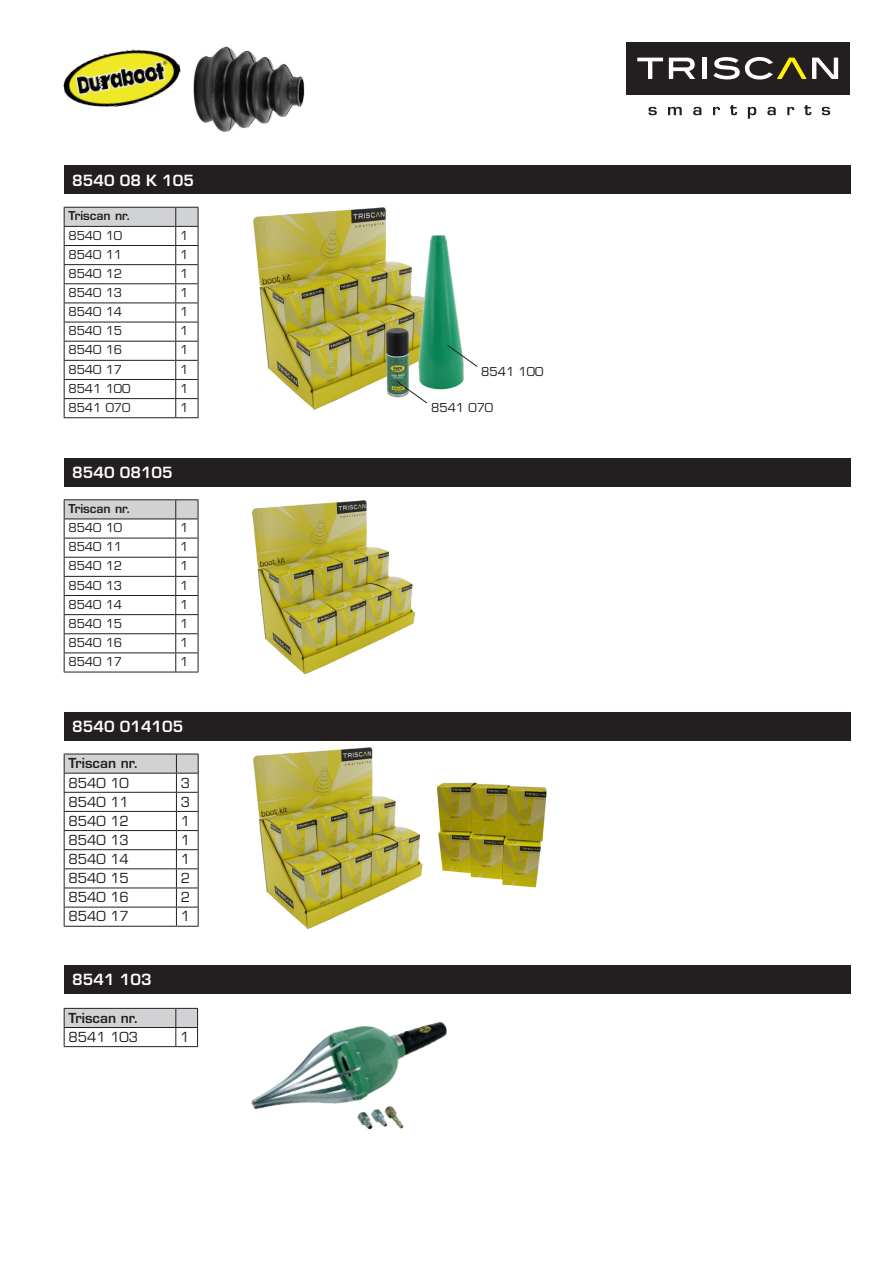
<style>
.page{position:relative;width:893px;height:1263px;background:#fff}
.page>*{position:absolute;margin:0;border:0;box-sizing:border-box;transform-origin:0 0}
.t1{font:600 15px "Eurostile LT Std";color:#fff}
.t2{font:13.5px "Eurostile LT Std";color:#231f20}
.t3{font:600 13.5px "Eurostile LT Std";color:#231f20}
.t4{font:12px "Eurostile LT Std";color:#231f20}
.t5{font:600 12px "Eurostile LT Std";color:#231f20}
</style>
<div class="page">
<img style="left:63px;top:49px;width:118px;height:59px">
<img style="left:193px;top:46px;width:112px;height:86px">
<div style="left:627px;top:42px;width:223px;height:52px;background:#231f20"></div>
<svg style="left:637px;top:58px;width:26px;height:21px"></svg>
<svg style="left:669px;top:58px;width:26px;height:21px"></svg>
<div style="left:702px;top:58px;width:5px;height:21px;background:#fff"></div>
<svg style="left:713px;top:57px;width:125px;height:23px"></svg>
<svg style="left:648px;top:107px;width:9px;height:8px"></svg>
<svg style="left:668px;top:107px;width:14px;height:8px"></svg>
<svg style="left:693px;top:107px;width:8px;height:8px"></svg>
<svg style="left:713px;top:107px;width:7px;height:8px"></svg>
<svg style="left:730px;top:105px;width:7px;height:10px"></svg>
<svg style="left:748px;top:107px;width:8px;height:12px"></svg>
<svg style="left:767px;top:107px;width:9px;height:8px"></svg>
<svg style="left:787px;top:107px;width:7px;height:8px"></svg>
<svg style="left:804px;top:105px;width:7px;height:10px"></svg>
<svg style="left:822px;top:107px;width:8px;height:8px"></svg>
<img style="left:253px;top:748px;width:294px;height:182px">
<svg style="left:64px;top:754px;width:135px;height:173px"></svg>
<div style="left:64px;top:713px;width:786px;height:28px;background:#231f20"></div>
<div style="left:64px;top:166px;width:786px;height:28px;background:#231f20"></div>
<svg style="left:64px;top:207px;width:135px;height:211px"></svg>
<img style="left:254px;top:207px;width:210px;height:203px">
<svg style="left:397px;top:381px;width:30px;height:22px"></svg>
<svg style="left:447px;top:345px;width:31px;height:22px"></svg>
<div style="left:64px;top:458px;width:786px;height:29px;background:#231f20"></div>
<svg style="left:64px;top:499px;width:135px;height:174px"></svg>
<img style="left:252px;top:500px;width:162px;height:173px">
<div style="left:64px;top:966px;width:786px;height:28px;background:#231f20"></div>
<svg style="left:64px;top:1008px;width:134px;height:39px"></svg>
<img style="left:251px;top:1022px;width:196px;height:108px">
<p class="t1" style="left:72px;top:171px;width:123px">8540 08 K 105</p>
<p class="t5" style="left:68px;top:209px;width:64px">Triscan nr.</p>
<p class="t4" style="left:68px;top:228px;width:55px">8540 10</p>
<p class="t4" style="left:180px;top:228px;width:10px">1</p>
<p class="t4" style="left:68px;top:247px;width:55px">8540 11</p>
<p class="t4" style="left:180px;top:247px;width:10px">1</p>
<p class="t4" style="left:68px;top:266px;width:55px">8540 12</p>
<p class="t4" style="left:180px;top:266px;width:10px">1</p>
<p class="t4" style="left:68px;top:285px;width:55px">8540 13</p>
<p class="t4" style="left:180px;top:285px;width:10px">1</p>
<p class="t4" style="left:68px;top:305px;width:55px">8540 14</p>
<p class="t4" style="left:180px;top:305px;width:10px">1</p>
<p class="t4" style="left:68px;top:324px;width:55px">8540 15</p>
<p class="t4" style="left:180px;top:324px;width:10px">1</p>
<p class="t4" style="left:68px;top:343px;width:55px">8540 16</p>
<p class="t4" style="left:180px;top:343px;width:10px">1</p>
<p class="t4" style="left:68px;top:362px;width:55px">8540 17</p>
<p class="t4" style="left:180px;top:362px;width:10px">1</p>
<p class="t4" style="left:68px;top:381px;width:64px">8541 100</p>
<p class="t4" style="left:180px;top:381px;width:10px">1</p>
<p class="t4" style="left:68px;top:400px;width:64px">8541 070</p>
<p class="t4" style="left:180px;top:400px;width:10px">1</p>
<p class="t4" style="left:431px;top:400px;width:64px">8541 070</p>
<p class="t4" style="left:481px;top:364px;width:64px">8541 100</p>
<p class="t1" style="left:72px;top:463px;width:102px">8540 08105</p>
<p class="t5" style="left:68px;top:501px;width:64px">Triscan nr.</p>
<p class="t4" style="left:68px;top:521px;width:55px">8540 10</p>
<p class="t4" style="left:180px;top:521px;width:10px">1</p>
<p class="t4" style="left:68px;top:540px;width:55px">8540 11</p>
<p class="t4" style="left:180px;top:540px;width:10px">1</p>
<p class="t4" style="left:68px;top:559px;width:55px">8540 12</p>
<p class="t4" style="left:180px;top:559px;width:10px">1</p>
<p class="t4" style="left:68px;top:578px;width:55px">8540 13</p>
<p class="t4" style="left:180px;top:578px;width:10px">1</p>
<p class="t4" style="left:68px;top:597px;width:55px">8540 14</p>
<p class="t4" style="left:180px;top:597px;width:10px">1</p>
<p class="t4" style="left:68px;top:616px;width:55px">8540 15</p>
<p class="t4" style="left:180px;top:616px;width:10px">1</p>
<p class="t4" style="left:68px;top:635px;width:55px">8540 16</p>
<p class="t4" style="left:180px;top:635px;width:10px">1</p>
<p class="t4" style="left:68px;top:654px;width:55px">8540 17</p>
<p class="t4" style="left:180px;top:654px;width:10px">1</p>
<p class="t1" style="left:72px;top:717px;width:113px">8540 014105</p>
<p class="t3" style="left:68px;top:755px;width:72px">Triscan nr.</p>
<p class="t2" style="left:68px;top:774px;width:62px">8540 10</p>
<p class="t2" style="left:181px;top:774px;width:11px">3</p>
<p class="t2" style="left:68px;top:794px;width:62px">8540 11</p>
<p class="t2" style="left:181px;top:794px;width:11px">3</p>
<p class="t2" style="left:68px;top:813px;width:62px">8540 12</p>
<p class="t2" style="left:181px;top:813px;width:11px">1</p>
<p class="t2" style="left:68px;top:832px;width:62px">8540 13</p>
<p class="t2" style="left:181px;top:832px;width:11px">1</p>
<p class="t2" style="left:68px;top:851px;width:62px">8540 14</p>
<p class="t2" style="left:181px;top:851px;width:11px">1</p>
<p class="t2" style="left:68px;top:870px;width:62px">8540 15</p>
<p class="t2" style="left:181px;top:870px;width:11px">2</p>
<p class="t2" style="left:68px;top:889px;width:62px">8540 16</p>
<p class="t2" style="left:181px;top:889px;width:11px">2</p>
<p class="t2" style="left:68px;top:908px;width:62px">8540 17</p>
<p class="t2" style="left:181px;top:908px;width:11px">1</p>
<p class="t1" style="left:72px;top:970px;width:81px">8541 103</p>
<p class="t3" style="left:68px;top:1009px;width:72px">Triscan nr.</p>
<p class="t2" style="left:68px;top:1029px;width:71px">8541 103</p>
<p class="t2" style="left:180px;top:1029px;width:11px">1</p>
</div>
